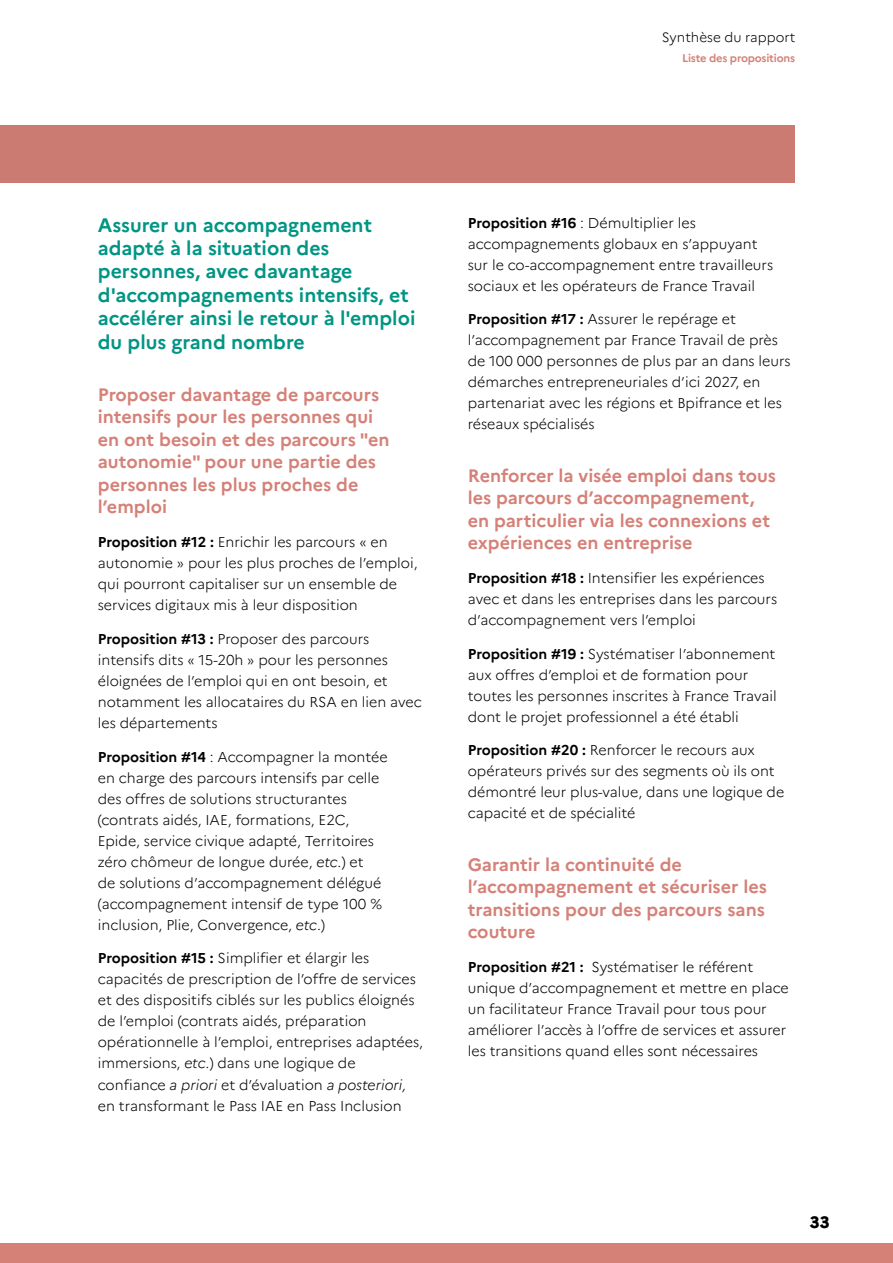
<style>
.page{position:relative;width:893px;height:1263px;background:#fff}
.page>*{position:absolute;margin:0;border:0;box-sizing:border-box;transform-origin:0 0}
.t1{font:700 19.5px/23.4px "Marianne";color:#009584}
.t2{font:700 18px/22.5px "Marianne";color:#d58178}
.t3{font:800 16.5px "Marianne";color:#000}
.t4{font:300 14.25px/21px "Marianne";color:#000}
.t5{font:300 13.5px "Marianne";color:#000}
.t6{font:700 11.1px "Marianne";letter-spacing:-.02em;color:#d58178}
.s1{font-weight:700}
.s2{font-style:italic}
</style>
<div class="page">
<div style="left:0;top:1243px;width:893px;height:20px;background:#d58178"></div>
<div style="left:0;top:125px;width:795px;height:58px;background:#cc7b73"></div>
<p class="t5" style="left:662px;top:27px;width:135px">Synthèse du rapport</p>
<p class="t6" style="left:682px;top:50px;width:115px">Liste des propositions</p>
<h1 class="t1" style="left:98px;top:211px;width:319px">Assurer un accompagnement adapté à la situation des personnes, avec davantage d'accompagnements intensifs, et accélérer ainsi le retour à l'emploi du plus grand nombre</h1>
<p class="t2" style="left:98px;top:382px;width:293px">Proposer davantage de parcours intensifs pour les personnes qui en ont besoin et des parcours "en autonomie" pour une partie des personnes les plus proches de l’emploi</p>
<p class="t4" style="left:98px;top:530px;width:321px"><span class="s1">Proposition #12 :</span> Enrichir les parcours « en autonomie » pour les plus proches de l’emploi, qui pourront capitaliser sur un ensemble de services digitaux mis à leur disposition</p>
<p class="t4" style="left:98px;top:627px;width:326px"><span class="s1">Proposition #13 :</span> Proposer des parcours intensifs dits « 15-20h » pour les personnes éloignées de l’emploi qui en ont besoin, et notamment les allocataires du RSA en lien avec les départements</p>
<p class="t4" style="left:98px;top:745px;width:291px"><span class="s1">Proposition #14</span> : Accompagner la montée en charge des parcours intensifs par celle des offres de solutions structurantes (contrats aidés, IAE, formations, E2C, Epide, service civique adapté, Territoires zéro chômeur de longue durée, <span class="s2">etc</span>.) et<br>de solutions d’accompagnement délégué (accompagnement intensif de type 100 % inclusion, Plie, Convergence, <span class="s2">etc</span>.)</p>
<p class="t4" style="left:98px;top:947px;width:327px"><span class="s1">Proposition #15 :</span> Simplifier et élargir les capacités de prescription de l’offre de services et des dispositifs ciblés sur les publics éloignés de l’emploi (contrats aidés, préparation opérationnelle à l’emploi, entreprises adaptées, immersions, <span class="s2">etc</span>.) dans une logique de confiance <span class="s2">a priori</span> et d’évaluation <span class="s2">a posteriori, </span>en transformant le Pass IAE en Pass Inclusion</p>
<p class="t4" style="left:468px;top:211px;width:307px"><span class="s1">Proposition #16</span> : Démultiplier les accompagnements globaux en s’appuyant sur le co-accompagnement entre travailleurs sociaux et les opérateurs de France Travail</p>
<p class="t4" style="left:468px;top:308px;width:325px"><span class="s1">Proposition #17 :</span> Assurer le repérage et l’accompagnement par France Travail de près de 100 000 personnes de plus par an dans leurs démarches entrepreneuriales d’ici 2027, en partenariat avec les régions et Bpifrance et les réseaux spécialisés</p>
<p class="t2" style="left:468px;top:462px;width:310px">Renforcer la visée emploi dans tous les parcours d’accompagnement, en particulier via les connexions et expériences en entreprise</p>
<p class="t4" style="left:468px;top:566px;width:311px"><span class="s1">Proposition #18 :</span> Intensifier les expériences avec et dans les entreprises dans les parcours d’accompagnement vers l’emploi</p>
<p class="t4" style="left:468px;top:642px;width:310px"><span class="s1">Proposition #19 :</span> Systématiser l’abonnement aux offres d’emploi et de formation pour toutes les personnes inscrites à France Travail dont le projet professionnel a été établi</p>
<p class="t4" style="left:468px;top:739px;width:318px"><span class="s1">Proposition #20 :</span> Renforcer le recours aux opérateurs privés sur des segments où ils ont démontré leur plus-value, dans une logique de capacité et de spécialité</p>
<p class="t2" style="left:468px;top:851px;width:301px">Garantir la continuité de l’accompagnement et sécuriser les transitions pour des parcours sans couture</p>
<p class="t4" style="left:468px;top:955px;width:323px"><span class="s1">Proposition #21 :</span> Systématiser le référent unique d’accompagnement et mettre en place un facilitateur France Travail pour tous pour améliorer l’accès à l’offre de services et assurer les transitions quand elles sont nécessaires</p>
<p class="t3" style="left:810px;top:1209px;width:21px">33</p>
</div>
